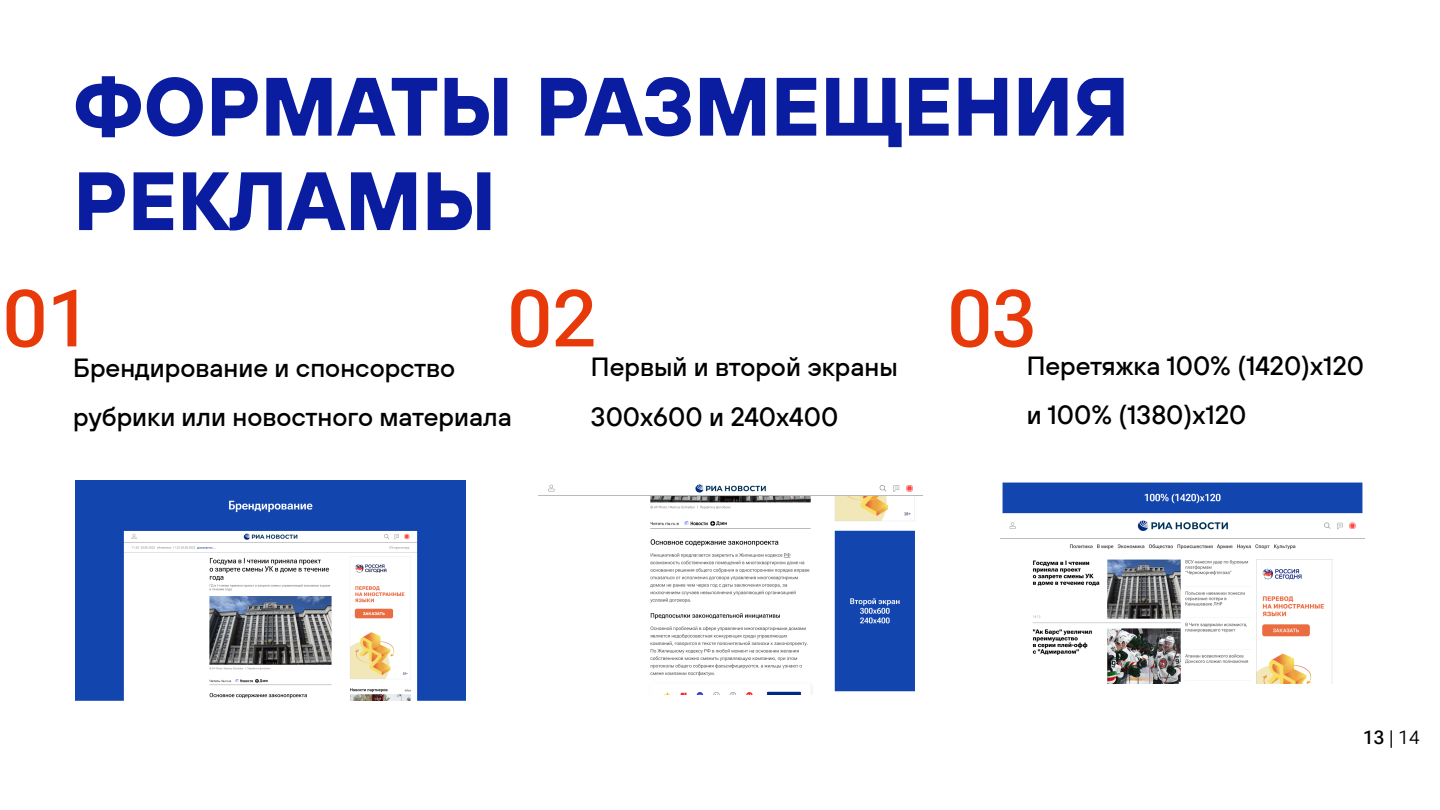
<style>
.page{position:relative;width:1440px;height:810px;background:#fff}
.page>*{position:absolute;margin:0;border:0;box-sizing:border-box;transform-origin:0 0}
.t1{font:700 82.5px/94.5px "RSNEWS Sans";color:#0a1da0}
.t2{font:78.75px "Roboto Flex";color:#e8390a}
.t3{font:500 26.25px/49.5px "RSNEWS Sans";color:#000}
.t4{font:18.75px "Roboto Flex";color:#000}
</style>
<div class="page">
<img style="left:75px;top:481px;width:391px;height:220px">
<img style="left:538px;top:484px;width:384px;height:211px">
<img style="left:1000px;top:482px;width:365px;height:201px">
<h1 class="t1" style="left:73px;top:57px;width:1058px">ФОРМАТЫ РАЗМЕЩЕНИЯ<br>РЕКЛАМЫ</h1>
<h2 class="t2" style="left:3px;top:252px;width:90px">01</h2>
<h2 class="t2" style="left:508px;top:252px;width:90px">02</h2>
<h2 class="t2" style="left:948px;top:252px;width:90px">03</h2>
<p class="t3" style="left:73px;top:342px;width:440px">Брендирование и спонсорство рубрики или новостного материала</p>
<p class="t3" style="left:591px;top:342px;width:308px">Первый и второй экраны<br>300х600 и 240х400</p>
<p class="t3" style="left:1027px;top:340px;width:339px">Перетяжка 100% (1420)х120 и 100% (1380)х120</p>
<p class="t4" style="left:1363px;top:722px;width:58px">13 | 14</p>
</div>
